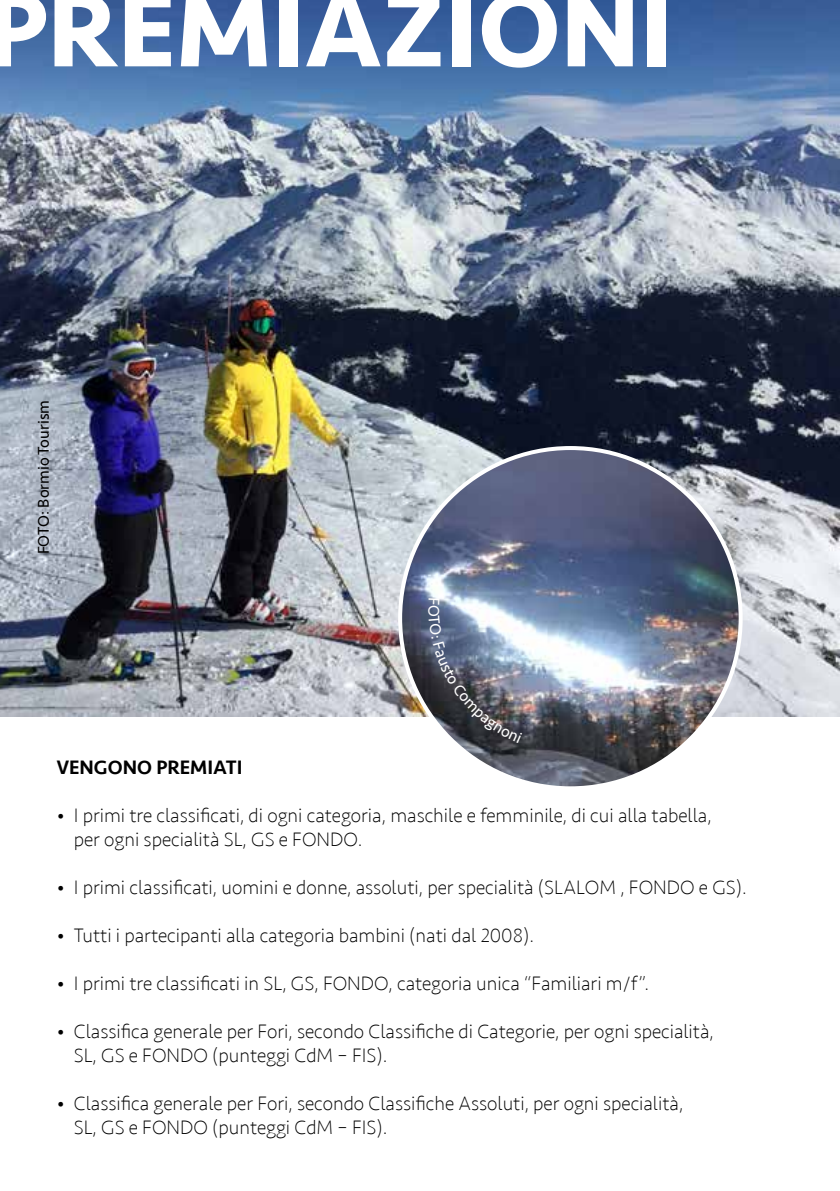
<style>
.page{position:relative;width:840px;height:1191px;background:#fff}
.page>*{position:absolute;margin:0;border:0;box-sizing:border-box;transform-origin:0 0}
.t1{font:700 110px "Seravek";color:#fff}
.t2{font:200 20px/24px "Seravek";color:#000}
.t3{font:500 20px "Seravek";color:#000}
.t4{font:16px "Seravek";color:#000}
</style>
<div class="page">
<img style="left:0;top:0;width:839px;height:716px">
<img style="left:400px;top:448px;width:340px;height:340px;border-radius:170px">
<img style="left:428px;top:598px;width:94px;height:145px">
<h1 class="t1" style="left:-14px;top:-58px;width:688px">PREMIAZIONI</h1>
<p class="t4" style="left:31px;top:554px;width:156px;rotate:-90deg">FOTO: Bormio Tourism</p>
<p class="t3" style="left:57px;top:755px;width:187px">VENGONO PREMIATI</p>
<p class="t2" style="left:74px;top:803px;width:639px;text-indent:-17px">• I primi tre classificati, di ogni categoria, maschile e femminile, di cui alla tabella, per ogni specialità SL, GS e FONDO.</p>
<p class="t2" style="left:57px;top:875px;width:691px">• I primi classificati, uomini e donne, assoluti, per specialità (SLALOM , FONDO e GS).</p>
<p class="t2" style="left:57px;top:923px;width:478px">• Tutti i partecipanti alla categoria bambini (nati dal 2008).</p>
<p class="t2" style="left:57px;top:971px;width:593px">• I primi tre classificati in SL, GS, FONDO, categoria unica “Familiari m/f”.</p>
<p class="t2" style="left:74px;top:1019px;width:641px;text-indent:-17px">• Classifica generale per Fori, secondo Classifiche di Categorie, per ogni specialità,<br>SL, GS e FONDO (punteggi CdM – FIS).</p>
<p class="t2" style="left:74px;top:1091px;width:610px;text-indent:-17px">• Classifica generale per Fori, secondo Classifiche Assoluti, per ogni specialità,<br>SL, GS e FONDO (punteggi CdM – FIS).</p>
</div>
